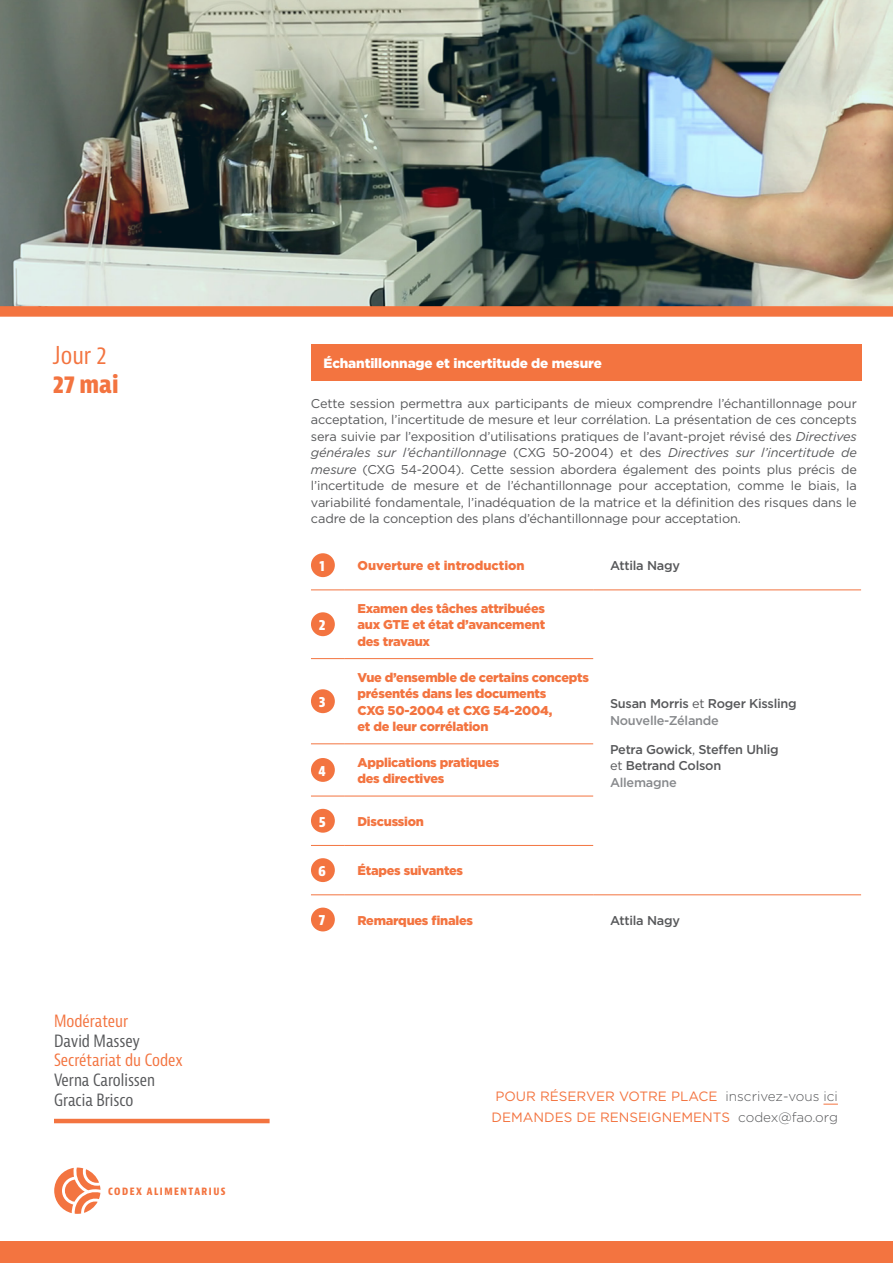
<style>
.page{position:relative;width:893px;height:1263px;background:#fff}
.page>*{position:absolute;margin:0;border:0;box-sizing:border-box;transform-origin:0 0}
.t1{font:condensed 24px/28.8px "Bernina Sans";color:#f37440}
.t2{font:condensed 16.5px/19.8px "Bernina Sans";color:#57585a}
.t3{font:700 condensed 14.4px "Bernina Sans";color:#fff}
.t4{font:13.5px "Gotham";color:#f37440}
.t5{font:900 13.5px "Gotham";letter-spacing:-.01em;color:#fff}
.t6{font:12.75px/16.5px "Gotham";letter-spacing:-.01em;color:#57585a;text-align:justify}
.t7{font:900 12.75px/16.5px "Gotham";letter-spacing:-.02em;color:#f37440}
.t8{font:500 12.75px/16.5px "Gotham";letter-spacing:-.02em;color:#57585a}
.t9{font:900 12.75px "Gotham";color:#f37440}
.t10{font:700 condensed 9.9px "Bernina Sans";letter-spacing:.17em;color:#f37440}
.s1{font-weight:700}
.s2{color:#f37440}
.s3{font-style:italic}
.s4{font-weight:400}
.s5{color:#87898c}
.s6{font-weight:300;color:#57585a}
</style>
<div class="page">
<svg style="left:823px;top:1104px;width:15px;height:1px"></svg>
<hr style="left:54px;top:1119px;width:216px;height:4px;background:#f37440">
<div style="left:0;top:1242px;width:893px;height:21px;background:#f37440"></div>
<svg style="left:54px;top:1167px;width:46px;height:47px"></svg>
<div style="left:311px;top:344px;width:550px;height:37px;background:#f37440"></div>
<hr style="left:311px;top:589px;width:34px;height:1px;background:#f37440">
<hr style="left:345px;top:589px;width:248px;height:1px;background:#f37440">
<hr style="left:593px;top:589px;width:268px;height:1px;background:#f37440">
<hr style="left:311px;top:894px;width:34px;height:1px;background:#f37440">
<hr style="left:345px;top:894px;width:248px;height:1px;background:#f37440">
<hr style="left:311px;top:845px;width:34px;height:1px;background:#f37440">
<hr style="left:345px;top:845px;width:248px;height:1px;background:#f37440">
<hr style="left:311px;top:658px;width:34px;height:1px;background:#f37440">
<hr style="left:345px;top:658px;width:248px;height:1px;background:#f37440">
<hr style="left:311px;top:743px;width:34px;height:1px;background:#f37440">
<hr style="left:345px;top:743px;width:248px;height:1px;background:#f37440">
<hr style="left:311px;top:796px;width:34px;height:1px;background:#f37440">
<hr style="left:345px;top:796px;width:248px;height:1px;background:#f37440">
<hr style="left:593px;top:894px;width:268px;height:1px;background:#f37440">
<div style="left:311px;top:553px;width:24px;height:24px;background:#f37440;border-radius:50%"></div>
<div style="left:311px;top:612px;width:24px;height:24px;background:#f37440;border-radius:50%"></div>
<div style="left:311px;top:689px;width:24px;height:24px;background:#f37440;border-radius:50%"></div>
<div style="left:311px;top:758px;width:24px;height:24px;background:#f37440;border-radius:50%"></div>
<div style="left:311px;top:809px;width:24px;height:24px;background:#f37440;border-radius:50%"></div>
<div style="left:311px;top:858px;width:24px;height:24px;background:#f37440;border-radius:50%"></div>
<div style="left:311px;top:907px;width:24px;height:24px;background:#f37440;border-radius:50%"></div>
<div style="left:0;top:306px;width:893px;height:11px;background:#f37440"></div>
<img style="left:0;top:0;width:893px;height:306px">
<p class="t1" style="left:53px;top:341px;width:67px">Jour 2<br><span class="s1">27 mai</span></p>
<p class="t2" style="left:54px;top:1011px;width:130px"><span class="s2">Modérateur<br></span>David Massey<br><span class="s2">Secrétariat du Codex<br></span>Verna Carolissen<br>Gracia Brisco</p>
<p class="t10" style="left:108px;top:1185px;width:119px">CODEX ALIMENTARIUS</p>
<p class="t5" style="left:324px;top:354px;width:280px">Échantillonnage et incertitude de mesure</p>
<p class="t6" style="left:311px;top:395px;width:547px">Cette session permettra aux participants de mieux comprendre l’échantillonnage pour acceptation, l’incertitude de mesure et leur corrélation. La présentation de ces concepts sera suivie par l’exposition d’utilisations pratiques de l’avant-projet révisé des <span class="s3">Directives générales sur l’échantillonnage</span> (CXG 50-2004) et des <span class="s3">Directives sur l’incertitude de mesure</span> (CXG 54-2004). Cette session abordera également des points plus précis de l’incertitude de mesure et de l’échantillonnage pour acceptation, comme le biais, la variabilité fondamentale, l’inadéquation de la matrice et la définition des risques dans le cadre de la conception des plans d’échantillonnage pour acceptation.</p>
<p class="t3" style="left:320px;top:557px;width:7px">1</p>
<p class="t9" style="left:357px;top:557px;width:169px">Ouverture et introduction</p>
<p class="t8" style="left:610px;top:557px;width:71px">Attila Nagy</p>
<p class="t3" style="left:319px;top:616px;width:8px">2</p>
<p class="t7" style="left:357px;top:600px;width:189px;text-align:justify">Examen des tâches attribuées aux GTE et état d’avancement des travaux</p>
<p class="t7" style="left:357px;top:669px;width:233px">Vue d’ensemble de certains concepts présentés dans les documents<br>CXG 50-2004 et CXG 54-2004,<br>et de leur corrélation</p>
<p class="t3" style="left:319px;top:693px;width:8px">3</p>
<p class="t8" style="left:610px;top:695px;width:188px">Susan Morris <span class="s4">et</span> Roger Kissling<br><span class="s5">Nouvelle-Zélande</span></p>
<p class="t8" style="left:610px;top:741px;width:170px">Petra Gowick<span class="s4">,</span> Steffen Uhlig <span class="s4">et</span> Betrand Colson<br><span class="s5">Allemagne</span></p>
<p class="t3" style="left:318px;top:762px;width:9px">4</p>
<p class="t7" style="left:357px;top:754px;width:143px">Applications pratiques des directives</p>
<p class="t3" style="left:319px;top:812px;width:9px">5</p>
<p class="t7" style="left:357px;top:813px;width:68px">Discussion</p>
<p class="t3" style="left:318px;top:862px;width:9px">6</p>
<p class="t7" style="left:357px;top:862px;width:107px">Étapes suivantes</p>
<p class="t3" style="left:319px;top:911px;width:8px">7</p>
<p class="t7" style="left:357px;top:912px;width:117px">Remarques finales</p>
<p class="t8" style="left:610px;top:912px;width:71px">Attila Nagy</p>
<p class="t4" style="left:495px;top:1088px;width:344px">POUR RÉSERVER VOTRE PLACE <span class="s6">inscrivez-vous ici</span></p>
<p class="t4" style="left:491px;top:1108px;width:348px">DEMANDES DE RENSEIGNEMENTS <span class="s6">codex@fao.org</span></p>
</div>
